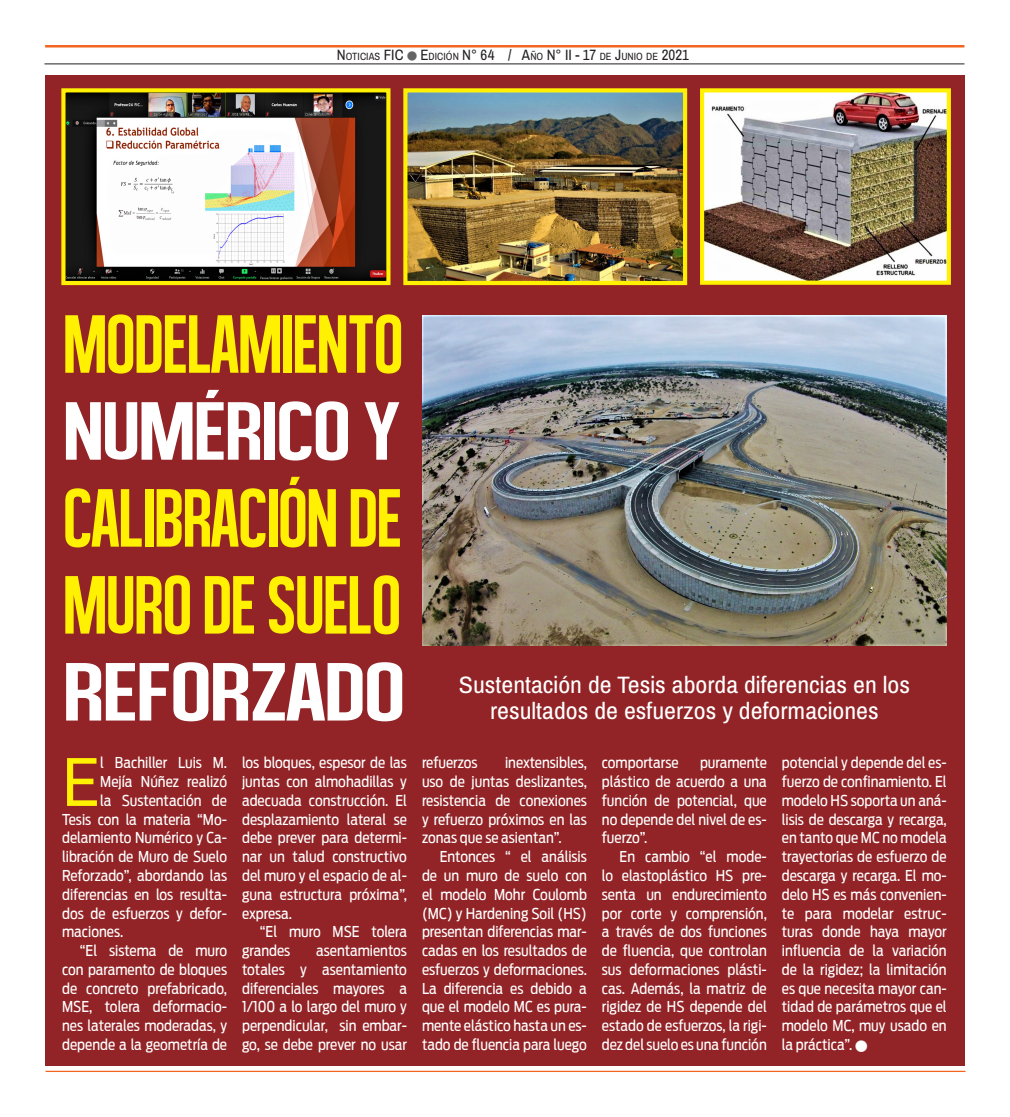
<style>
.page{position:relative;width:1010px;height:1117px;background:#fff}
.page>*{position:absolute;margin:0;border:0;box-sizing:border-box;transform-origin:0 0}
.t1{font:84.12px "Alegre Sans";letter-spacing:-.01em;color:#fff101}
.t2{font:84.12px "Alegre Sans";letter-spacing:-.01em;color:#fff;scale:1.31 1}
.t3{font:84.12px "Alegre Sans";letter-spacing:-.01em;color:#fff;scale:1.42 1}
.t4{font:69.62px "Archivo Narrow";color:#fff101}
.t5{font:23.75px/26.1px "Archivo Narrow";color:#fff;text-align:center;scale:1.09 1}
.t6{font:15px/18.8px "Antenna Cond";color:#fff;text-align:justify}
.t7{font:15px "Archivo Narrow";color:#231f20}
.s1{font-size:10.5px}
.s2{color:#636366}
</style>
<div class="page">
<div style="left:45px;top:75px;width:920px;height:990px;background:#922326"></div>
<hr style="left:44px;top:64px;width:920px;height:1px;background:#231f20">
<hr style="left:45px;top:45px;width:919px;height:2px;background:#f36421">
<hr style="left:46px;top:1070px;width:919px;height:1px;background:#f36421">
<img style="left:66px;top:93px;width:319px;height:187px">
<div style="left:61px;top:88px;width:329px;height:197px;border:4px solid #fff101"></div>
<img style="left:705px;top:93px;width:241px;height:187px">
<div style="left:700px;top:88px;width:251px;height:197px;border:4px solid #fff101"></div>
<img style="left:408px;top:93px;width:274px;height:187px">
<div style="left:403px;top:88px;width:284px;height:197px;border:4px solid #fff101"></div>
<img style="left:422px;top:315px;width:525px;height:330px">
<p class="t7" style="left:337px;top:46px;width:354px">N <span class="s1">OTICIAS</span> FIC <span class="s2">●</span> E<span class="s1">DICIÓN</span> N° 64 / A<span class="s1">ÑO</span> N° II - 17 <span class="s1">DE</span> J<span class="s1">UNIO DE</span> 2021</p>
<p class="t1" style="left:63px;top:299px;width:341px">MODELAMIENTO</p>
<p class="t2" style="left:63px;top:385px;width:258px">NUMÉRICO Y</p>
<p class="t1" style="left:63px;top:472px;width:340px">CALIBRACIÓN DE</p>
<p class="t1" style="left:63px;top:559px;width:339px">MURO DE SUELO</p>
<p class="t3" style="left:63px;top:646px;width:242px">REFORZADO</p>
<p class="t4" style="left:62px;top:739px;width:40px">E</p>
<p class="t6" style="left:100px;top:753px;width:128px">l Bachiller Luis M.</p>
<p class="t6" style="left:242px;top:753px;width:167px">los bloques, espesor de las juntas con almohadillas y adecuada construcción. El desplazamiento lateral se debe prever para determi&shy;nar un talud constructivo del muro y el espacio de al&shy;guna estructura próxima”, expresa.</p>
<p class="t6" style="left:242px;top:922px;width:166px;text-indent:18px">“El muro MSE tolera grandes</p>
<p class="t6" style="left:100px;top:772px;width:128px">Mejía Núñez realizó</p>
<p class="t6" style="left:100px;top:790px;width:128px">la Sustentación de</p>
<p class="t6" style="left:62px;top:809px;width:166px">Tesis con la materia “Mo-</p>
<p class="t6" style="left:62px;top:828px;width:166px">delamiento Numérico y Ca-</p>
<p class="t6" style="left:62px;top:847px;width:166px">libración de Muro de Suelo</p>
<p class="t6" style="left:62px;top:865px;width:166px">Reforzado”, abordando las</p>
<p class="t6" style="left:62px;top:884px;width:166px">diferencias en los resulta-</p>
<p class="t6" style="left:62px;top:903px;width:166px">dos de esfuerzos y defor-</p>
<p class="t6" style="left:62px;top:922px;width:63px">maciones.</p>
<p class="t6" style="left:62px;top:940px;width:167px;text-indent:18px">“El sistema de muro con paramento de bloques de concreto prefabricado, MSE, tolera deformacio&shy;nes laterales moderadas, y depende a la geometría de</p>
<p class="t6" style="left:242px;top:940px;width:166px;text-indent:74px">asentamientos totales y asentamiento diferenciales mayores a 1/100 a lo largo del muro y perpendicular, sin embar&shy;go, se debe prever no usar</p>
<p class="t5" style="left:459px;top:671px;width:415px">Sustentación de Tesis aborda diferencias en los resultados de esfuerzos y deformaciones</p>
<p class="t6" style="left:422px;top:753px;width:57px">refuerzos</p>
<p class="t6" style="left:422px;top:753px;width:167px;text-indent:83px">inextensibles, uso de juntas deslizantes, resistencia de conexiones y refuerzo próximos en las zonas que se asientan”.</p>
<p class="t6" style="left:422px;top:847px;width:167px;text-indent:18px">Entonces “ el análisis de un muro de suelo con el modelo Mohr Coulomb (MC) y Hardening Soil (HS) presentan diferencias mar&shy;cadas en los resultados de esfuerzos y deformaciones.<br>La diferencia es debido a que el modelo MC es pura&shy;mente elástico hasta un es&shy;tado de fluencia para luego</p>
<p class="t6" style="left:602px;top:753px;width:166px;text-indent:98px">puramente plástico de acuerdo a una función de potencial, que no depende del nivel de es&shy;fuerzo”.</p>
<p class="t6" style="left:602px;top:847px;width:167px;text-indent:18px">En cambio “el mode&shy;lo elastoplástico HS pre&shy;senta un endurecimiento por corte y comprensión, a través de dos funciones de fluencia, que controlan sus deformaciones plásti&shy;cas. Además, la matriz de rigidez de HS depende del estado de esfuerzos, la rigi&shy;dez del suelo es una función</p>
<p class="t6" style="left:602px;top:753px;width:78px">comportarse</p>
<p class="t6" style="left:782px;top:753px;width:167px">potencial y depende del es&shy;fuerzo de confinamiento. El modelo HS soporta un aná&shy;lisis de descarga y recarga, en tanto que MC no modela trayectorias de esfuerzo de descarga y recarga. El mo&shy;delo HS es más convenien&shy;te para modelar estruc&shy;turas donde haya mayor influencia de la variación de la rigidez; la limitación es que necesita mayor can&shy;tidad de parámetros que el modelo MC, muy usado en la práctica”. ●</p>
</div>
